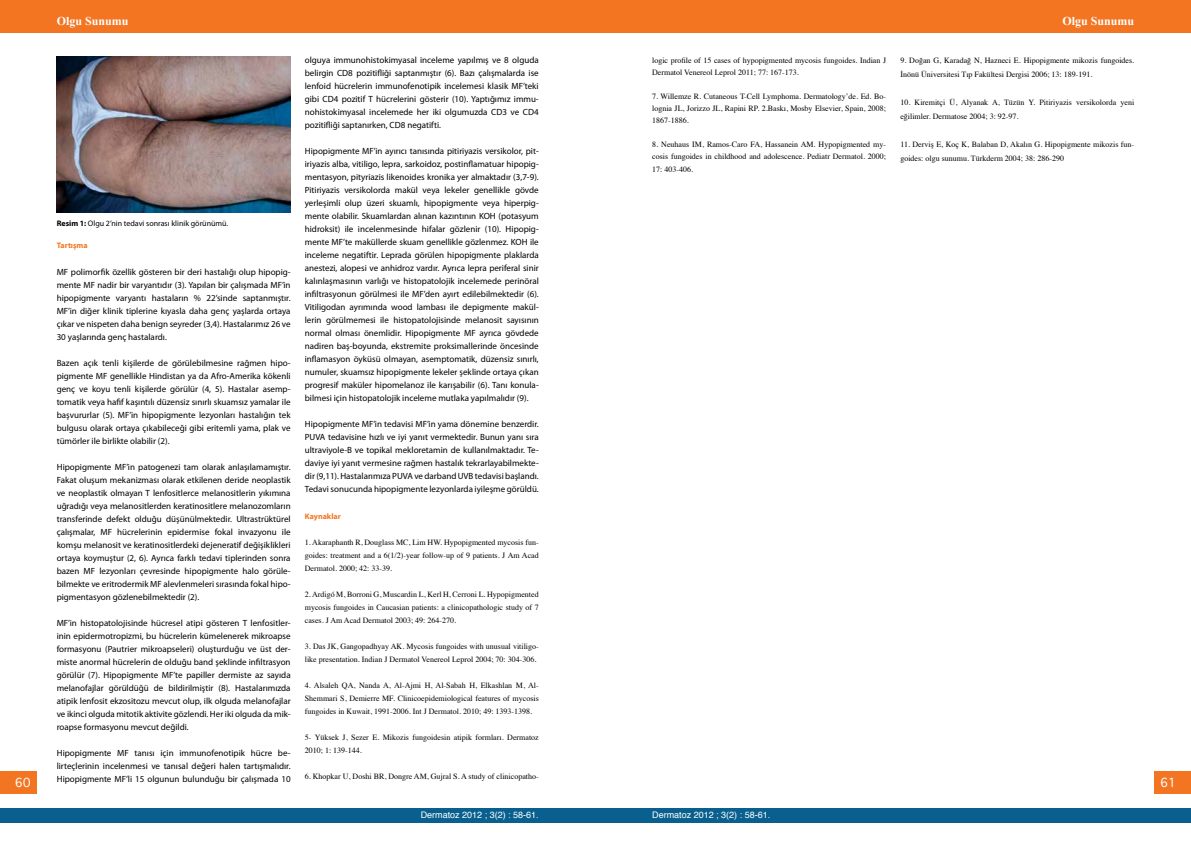
<style>
.page{position:relative;width:1191px;height:842px;background:#fff}
.page>*{position:absolute;margin:0;border:0;box-sizing:border-box;transform-origin:0 0}
.t1{font:700 12px "Times New Roman";color:#fff}
.t2{font:12px "Geneva";color:#fff}
.t3{font:9px/13px "Myriad Pro";color:#000;text-align:justify}
.t4{font:9px "Helvetica";color:#fff}
.t5{font:8px/13px "Times";color:#000}
.t6{font:8px "Myriad Pro";color:#000}
.t7{font:700 8px "Myriad Pro";color:#f47521}
.s1{font-weight:700}
</style>
<div class="page">
<div style="left:1154px;top:771px;width:37px;height:23px;background:#f47521"></div>
<div style="left:0;top:771px;width:37px;height:23px;background:#f47521"></div>
<div style="left:0;top:0;width:595px;height:33px;background:#f47521"></div>
<div style="left:595px;top:0;width:596px;height:33px;background:#f47521"></div>
<div style="left:0;top:808px;width:595px;height:14px;background:#09608f"></div>
<div style="left:595px;top:808px;width:596px;height:14px;background:#09608f"></div>
<img style="left:57px;top:57px;width:234px;height:156px">
<h1 class="t1" style="left:57px;top:13px;width:73px">Olgu Sunumu</h1>
<h1 class="t1" style="left:1062px;top:13px;width:73px">Olgu Sunumu</h1>
<p class="t3" style="left:305px;top:54px;width:235px">olguya immunohistokimyasal inceleme yapılmış ve 8 olguda belirgin CD8 pozitifliği saptanmıştır (6). Bazı çalışmalarda ise lenfoid hücrelerin immunofenotipik incelemesi klasik MF’teki gibi CD4 pozitif T hücrelerini gösterir (10). Yaptığımız immu&shy;nohistokimyasal incelemede her iki olgumuzda CD3 ve CD4 pozitifliği saptanırken, CD8 negatifti.</p>
<p class="t3" style="left:305px;top:145px;width:235px">Hipopigmente MF’in ayırıcı tanısında pitiriyazis versikolor, pit&shy;iriyazis alba, vitiligo, lepra, sarkoidoz, postinflamatuar hipopig&shy;mentasyon, pityriazis likenoides kronika yer almaktadır (3,7-9).<br>Pitiriyazis versikolorda makül veya lekeler genellikle gövde yerleşimli olup üzeri skuamlı, hipopigmente veya hiperpig&shy;mente olabilir. Skuamlardan alınan kazıntının KOH (potasyum hidroksit) ile incelenmesinde hifalar gözlenir (10). Hipopig&shy;mente MF’te maküllerde skuam genellikle gözlenmez. KOH ile inceleme negatiftir. Leprada görülen hipopigmente plaklarda anestezi, alopesi ve anhidroz vardır. Ayrıca lepra periferal sinir kalınlaşmasının varlığı ve histopatolojik incelemede perinöral infiltrasyonun görülmesi ile MF’den ayırt edilebilmektedir (6).<br>Vitiligodan ayrımında wood lambası ile depigmente makül&shy;lerin görülmemesi ile histopatolojisinde melanosit sayısının normal olması önemlidir. Hipopigmente MF ayrıca gövdede nadiren baş-boyunda, ekstremite proksimallerinde öncesinde inflamasyon öyküsü olmayan, asemptomatik, düzensiz sınırlı, numuler, skuamsız hipopigmente lekeler şeklinde ortaya çıkan progresif maküler hipomelanoz ile karışabilir (6). Tanı konula&shy;bilmesi için histopatolojik inceleme mutlaka yapılmalıdır (9).</p>
<p class="t3" style="left:305px;top:418px;width:235px">Hipopigmente MF’in tedavisi MF’in yama dönemine benzerdir.<br>PUVA tedavisine hızlı ve iyi yanıt vermektedir. Bunun yanı sıra ultraviyole-B ve topikal mekloretamin de kullanılmaktadır. Te&shy;daviye iyi yanıt vermesine rağmen hastalık tekrarlayabilmekte&shy;dir (9,11). Hastalarımıza PUVA ve darband UVB tedavisi başlandı.<br>Tedavi sonucunda hipopigmente lezyonlarda iyileşme görüldü.</p>
<p class="t7" style="left:305px;top:511px;width:38px">Kaynaklar</p>
<p class="t5" style="left:305px;top:535px;width:235px;text-align:justify">1. Akaraphanth R, Douglass MC, Lim HW. Hypopigmented mycosis fun&shy;goides: treatment and a 6(1/2)-year follow-up of 9 patients. J Am Acad Dermatol. 2000; 42: 33-39.</p>
<p class="t5" style="left:305px;top:587px;width:235px;text-align:justify">2. Ardigó M, Borroni G, Muscardin L, Kerl H, Cerroni L. Hypopigmented mycosis fungoides in Caucasian patients: a clinicopathologic study of 7 cases. J Am Acad Dermatol 2003; 49: 264-270.</p>
<p class="t5" style="left:305px;top:639px;width:235px">3. Das JK, Gangopadhyay AK. Mycosis fungoides with unusual vitiligo&shy;like presentation. Indian J Dermatol Venereol Leprol 2004; 70: 304-306.</p>
<p class="t5" style="left:305px;top:678px;width:235px;text-align:justify">4. Alsaleh QA, Nanda A, Al-Ajmi H, Al-Sabah H, Elkashlan M, Al-Shemmari S, Demierre MF. Clinicoepidemiological features of mycosis fungoides in Kuwait, 1991-2006. Int J Dermatol. 2010; 49: 1393-1398.</p>
<p class="t5" style="left:305px;top:730px;width:235px">5- Yüksek J, Sezer E. Mikozis fungoidesin atipik formları. Dermatoz<br>2010; 1: 139-144.</p>
<p class="t5" style="left:305px;top:769px;width:235px">6. Khopkar U, Doshi BR, Dongre AM, Gujral S. A study of clinicopatho-</p>
<p class="t5" style="left:652px;top:53px;width:235px;line-height:12px">logic profile of 15 cases of hypopigmented mycosis fungoides. Indian J<br>Dermatol Venereol Leprol 2011; 77: 167-173.</p>
<p class="t5" style="left:652px;top:89px;width:235px;line-height:12px;text-align:justify">7. Willemze R. Cutaneous T-Cell Lymphoma. Dermatology’de. Ed. Bo&shy;lognia JL, Jorizzo JL, Rapini RP. 2.Baskı, Mosby Elsevier, Spain, 2008; 1867-1886.</p>
<p class="t5" style="left:652px;top:137px;width:235px;line-height:12px">8. Neuhaus IM, Ramos-Caro FA, Hassanein AM. Hypopigmented my&shy;cosis fungoides in childhood and adolescence. Pediatr Dermatol. 2000;</p>
<p class="t5" style="left:652px;top:162px;width:42px">17: 403-406.</p>
<p class="t5" style="left:900px;top:52px;width:235px;line-height:14px">9. Doğan G, Karadağ N, Hazneci E. Hipopigmente mikozis fungoides.<br>İnönü Üniversitesi Tıp Fakültesi Dergisi 2006; 13: 189-191.</p>
<p class="t5" style="left:900px;top:94px;width:235px;line-height:14px">10. Kiremitçi Ü, Alyanak A, Tüzün Y. Pitiriyazis versikolorda yeni eğilimler. Dermatose 2004; 3: 92-97.</p>
<p class="t5" style="left:900px;top:136px;width:235px;line-height:14px">11. Derviş E, Koç K, Balaban D, Akalın G. Hipopigmente mikozis fun&shy;goides: olgu sunumu. Türkderm 2004; 38: 286-290</p>
<p class="t6" style="left:57px;top:218px;width:173px"><span class="s1">Resim 1:</span> Olgu 2’nin tedavi sonrası klinik görünümü.</p>
<p class="t7" style="left:57px;top:240px;width:32px">Tartışma</p>
<p class="t3" style="left:57px;top:265px;width:235px">MF polimorfik özellik gösteren bir deri hastalığı olup hipopig&shy;mente MF nadir bir varyantıdır (3). Yapılan bir çalışmada MF’in hipopigmente varyantı hastaların % 22’sinde saptanmıştır.<br>MF’in diğer klinik tiplerine kıyasla daha genç yaşlarda ortaya çıkar ve nispeten daha benign seyreder (3,4). Hastalarımız 26 ve 30 yaşlarında genç hastalardı.</p>
<p class="t3" style="left:57px;top:356px;width:235px">Bazen açık tenli kişilerde de görülebilmesine rağmen hipo&shy;pigmente MF genellikle Hindistan ya da Afro-Amerika kökenli genç ve koyu tenli kişilerde görülür (4, 5). Hastalar asemp&shy;tomatik veya hafif kaşıntılı düzensiz sınırlı skuamsız yamalar ile başvururlar (5). MF’in hipopigmente lezyonları hastalığın tek bulgusu olarak ortaya çıkabileceği gibi eritemli yama, plak ve tümörler ile birlikte olabilir (2).</p>
<p class="t3" style="left:57px;top:460px;width:235px">Hipopigmente MF’in patogenezi tam olarak anlaşılamamıştır.<br>Fakat oluşum mekanizması olarak etkilenen deride neoplastik ve neoplastik olmayan T lenfositlerce melanositlerin yıkımına uğradığı veya melanositlerden keratinositlere melanozomların transferinde defekt olduğu düşünülmektedir. Ultrastrüktürel çalışmalar, MF hücrelerinin epidermise fokal invazyonu ile komşu melanosit ve keratinositlerdeki dejeneratif değişiklikleri ortaya koymuştur (2, 6). Ayrıca farklı tedavi tiplerinden sonra bazen MF lezyonları çevresinde hipopigmente halo görüle&shy;bilmekte ve eritrodermik MF alevlenmeleri sırasında fokal hipo&shy;pigmentasyon gözlenebilmektedir (2).</p>
<p class="t3" style="left:57px;top:616px;width:235px">MF’in histopatolojisinde hücresel atipi gösteren T lenfositler&shy;inin epidermotropizmi, bu hücrelerin kümelenerek mikroapse formasyonu (Pautrier mikroapseleri) oluşturduğu ve üst der&shy;miste anormal hücrelerin de olduğu band şeklinde infiltrasyon görülür (7). Hipopigmente MF’te papiller dermiste az sayıda melanofajlar görüldüğü de bildirilmiştir (8). Hastalarımızda atipik lenfosit ekzositozu mevcut olup, ilk olguda melanofajlar ve ikinci olguda mitotik aktivite gözlendi. Her iki olguda da mik&shy;roapse formasyonu mevcut değildi.</p>
<p class="t3" style="left:57px;top:746px;width:235px">Hipopigmente MF tanısı için immunofenotipik hücre be&shy;lirteçlerinin incelenmesi ve tanısal değeri halen tartışmalıdır.<br>Hipopigmente MF’li 15 olgunun bulunduğu bir çalışmada 10</p>
<h1 class="t2" style="left:15px;top:772px;width:18px">60</h1>
<h1 class="t2" style="left:1160px;top:772px;width:18px">61</h1>
<p class="t4" style="left:421px;top:808px;width:120px">Dermatoz 2012 ; 3(2) : 58-61.</p>
<p class="t4" style="left:652px;top:808px;width:120px">Dermatoz 2012 ; 3(2) : 58-61.</p>
</div>
